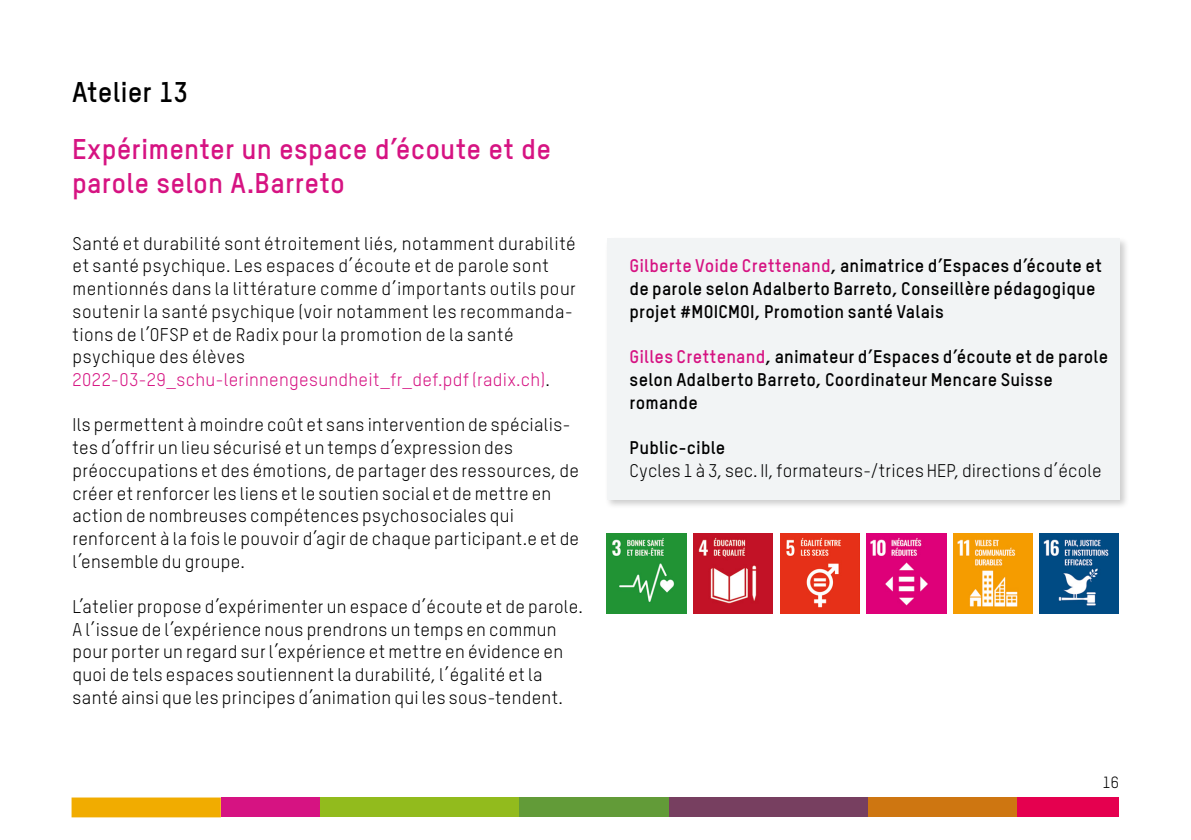
<style>
.page{position:relative;width:1191px;height:840px;background:#fff}
.page>*{position:absolute;margin:0;border:0;box-sizing:border-box;transform-origin:0 0}
.t1{font:700 28px/34px "TSTARPRO";letter-spacing:.01em;color:#d61382}
.t2{font:700 28px "TSTARPRO";letter-spacing:.005em;color:#000}
.t3{font:18px/22.6px "TSTARPRO";letter-spacing:.02em;color:#000}
.t4{font:700 18px/22.6px "TSTARPRO";letter-spacing:.01em;color:#000}
.t5{font:16px "TSTARPRO";color:#000}
.s1{color:#d61382}
</style>
<div class="page">
<div style="left:72px;top:797px;width:149px;height:19px;background:#f1ac00"></div>
<div style="left:221px;top:797px;width:100px;height:19px;background:#d61382"></div>
<div style="left:320px;top:797px;width:200px;height:19px;background:#92bb1d"></div>
<div style="left:519px;top:797px;width:150px;height:19px;background:#629b38"></div>
<div style="left:669px;top:797px;width:199px;height:19px;background:#773f60"></div>
<div style="left:868px;top:797px;width:149px;height:19px;background:#ce7611"></div>
<div style="left:1017px;top:797px;width:102px;height:19px;background:#e5004f"></div>
<img style="left:607px;top:533px;width:79px;height:79px">
<img style="left:693px;top:533px;width:80px;height:79px">
<img style="left:780px;top:533px;width:79px;height:79px">
<img style="left:866px;top:533px;width:80px;height:79px">
<img style="left:953px;top:533px;width:79px;height:79px">
<img style="left:1039px;top:533px;width:80px;height:79px">
<div style="left:604px;top:236px;width:525px;height:273px;background:#000;opacity:.2"></div>
<div style="left:607px;top:238px;width:512px;height:261px;background:#f2f4f5"></div>
<h1 class="t2" style="left:72px;top:74px;width:117px">Atelier 13</h1>
<h1 class="t1" style="left:72px;top:131px;width:480px">Expérimenter un espace d’écoute et de parole selon A.Barreto</h1>
<p class="t3" style="left:72px;top:232px;width:505px">Santé et durabilité sont étroitement liés, notamment durabilité et santé psychique. Les espaces d’écoute et de parole sont mentionnés dans la littérature comme d’importants outils pour soutenir la santé psychique (voir notamment les recommanda&shy;tions de l’OFSP et de Radix pour la promotion de la santé psychique des élèves <span class="s1">2022-03-29_schu-lerinnengesundheit_fr_def.pdf (radix.ch)</span>.</p>
<p class="t3" style="left:72px;top:413px;width:508px">Ils permettent à moindre coût et sans intervention de spécialis&shy;tes d’offrir un lieu sécurisé et un temps d’expression des préoccupations et des émotions, de partager des ressources, de créer et renforcer les liens et le soutien social et de mettre en action de nombreuses compétences psychosociales qui renforcent à la fois le pouvoir d’agir de chaque participant.e et de l’ensemble du groupe.</p>
<p class="t3" style="left:72px;top:594px;width:512px">L’atelier propose d’expérimenter un espace d’écoute et de parole.<br>A l’issue de l’expérience nous prendrons un temps en commun pour porter un regard sur l’expérience et mettre en évidence en quoi de tels espaces soutiennent la durabilité, l’égalité et la santé ainsi que les principes d’animation qui les sous-tendent.</p>
<p class="t4" style="left:629px;top:254px;width:474px"><span class="s1">Gilberte Voide Crettenand</span>, animatrice d’Espaces d’écoute et de parole selon Adalberto Barreto, Conseillère pédagogique projet #MOICMOI, Promotion santé Valais</p>
<p class="t4" style="left:629px;top:345px;width:480px"><span class="s1">Gilles Crettenand</span>, animateur d’Espaces d’écoute et de parole selon Adalberto Barreto, Coordinateur Mencare Suisse romande</p>
<p class="t4" style="left:629px;top:435px;width:97px">Public-cible</p>
<p class="t3" style="left:629px;top:458px;width:473px">Cycles 1 à 3, sec. II, formateurs-/trices HEP, directions d’école</p>
<p class="t5" style="left:1102px;top:771px;width:18px">16</p>
</div>
